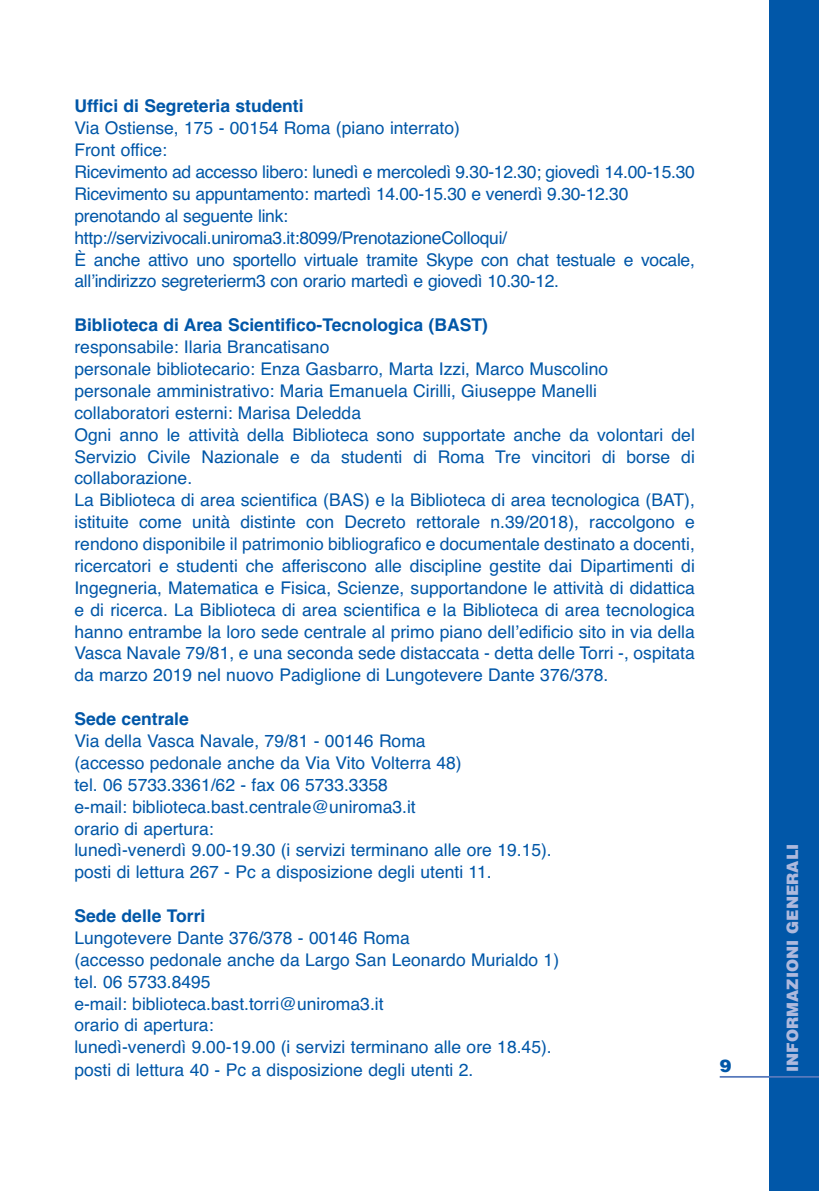
<style>
.page{position:relative;width:819px;height:1191px;background:#fff}
.page>*{position:absolute;margin:0;border:0;box-sizing:border-box;transform-origin:0 0}
.t1{font:17.5px/21.9px "Helvetica";color:#0157a8}
.t2{font:700 17.5px "Helvetica";color:#0157a8}
.t3{font:900 17.5px "Helvetica";color:#0157a8}
.t4{font:900 15.75px "Helvetica";color:#aeb9dd}
</style>
<div class="page">
<div style="left:769px;top:0;width:50px;height:1191px;background:#0157a8"></div>
<hr style="left:719px;top:1076px;width:100px;height:1px;background:#5779bc">
<p class="t2" style="left:74px;top:96px;width:231px">Uffici di Segreteria studenti</p>
<p class="t1" style="left:74px;top:117px;width:622px">Via Ostiense, 175 - 00154 Roma (piano interrato)<br>Front office:<br>Ricevimento ad accesso libero: lunedì e mercoledì 9.30-12.30; giovedì 14.00-15.30<br>Ricevimento su appuntamento: martedì 14.00-15.30 e venerdì 9.30-12.30 prenotando al seguente link: http://servizivocali.uniroma3.it:8099/PrenotazioneColloqui/<br>È anche attivo uno sportello virtuale tramite Skype con chat testuale e vocale, all’indirizzo segreterierm3 con orario martedì e giovedì 10.30-12.</p>
<p class="t2" style="left:74px;top:315px;width:415px">Biblioteca di Area Scientifico-Tecnologica (BAST)</p>
<p class="t1" style="left:74px;top:336px;width:622px">responsabile: Ilaria Brancatisano<br>personale bibliotecario: Enza Gasbarro, Marta Izzi, Marco Muscolino<br>personale amministrativo: Maria Emanuela Cirilli, Giuseppe Manelli collaboratori esterni: Marisa Deledda<br>Ogni anno le attività della Biblioteca sono supportate anche da volontari del Servizio Civile Nazionale e da studenti di Roma Tre vincitori di borse di collaborazione.<br>La Biblioteca di area scientifica (BAS) e la Biblioteca di area tecnologica (BAT), istituite come unità distinte con Decreto rettorale n.39/2018), raccolgono e rendono disponibile il patrimonio bibliografico e documentale destinato a docenti, ricercatori e studenti che afferiscono alle discipline gestite dai Dipartimenti di Ingegneria, Matematica e Fisica, Scienze, supportandone le attività di didattica e di ricerca. La Biblioteca di area scientifica e la Biblioteca di area tecnologica hanno entrambe la loro sede centrale al primo piano dell’edificio sito in via della Vasca Navale 79/81, e una seconda sede distaccata - detta delle Torri -, ospitata da marzo 2019 nel nuovo Padiglione di Lungotevere Dante 376/378.</p>
<p class="t2" style="left:74px;top:709px;width:116px">Sede centrale</p>
<p class="t1" style="left:74px;top:730px;width:479px">Via della Vasca Navale, 79/81 - 00146 Roma<br>(accesso pedonale anche da Via Vito Volterra 48)<br>tel. 06 5733.3361/62 - fax 06 5733.3358<br>e-mail: biblioteca.bast.centrale@uniroma3.it<br>orario di apertura:<br>lunedì-venerdì 9.00-19.30 (i servizi terminano alle ore 19.15). posti di lettura 267 - Pc a disposizione degli utenti 11.</p>
<p class="t2" style="left:74px;top:905px;width:132px">Sede delle Torri</p>
<p class="t1" style="left:74px;top:927px;width:486px">Lungotevere Dante 376/378 - 00146 Roma<br>(accesso pedonale anche da Largo San Leonardo Murialdo 1) tel. 06 5733.8495<br>e-mail: biblioteca.bast.torri@uniroma3.it<br>orario di apertura:<br>lunedì-venerdì 9.00-19.00 (i servizi terminano alle ore 18.45). posti di lettura 40 - Pc a disposizione degli utenti 2.</p>
<p class="t3" style="left:719px;top:1055px;width:13px">9</p>
<p class="t4" style="left:783px;top:1071px;width:230px;rotate:-90deg">INFORMAZIONI GENERALI</p>
</div>
